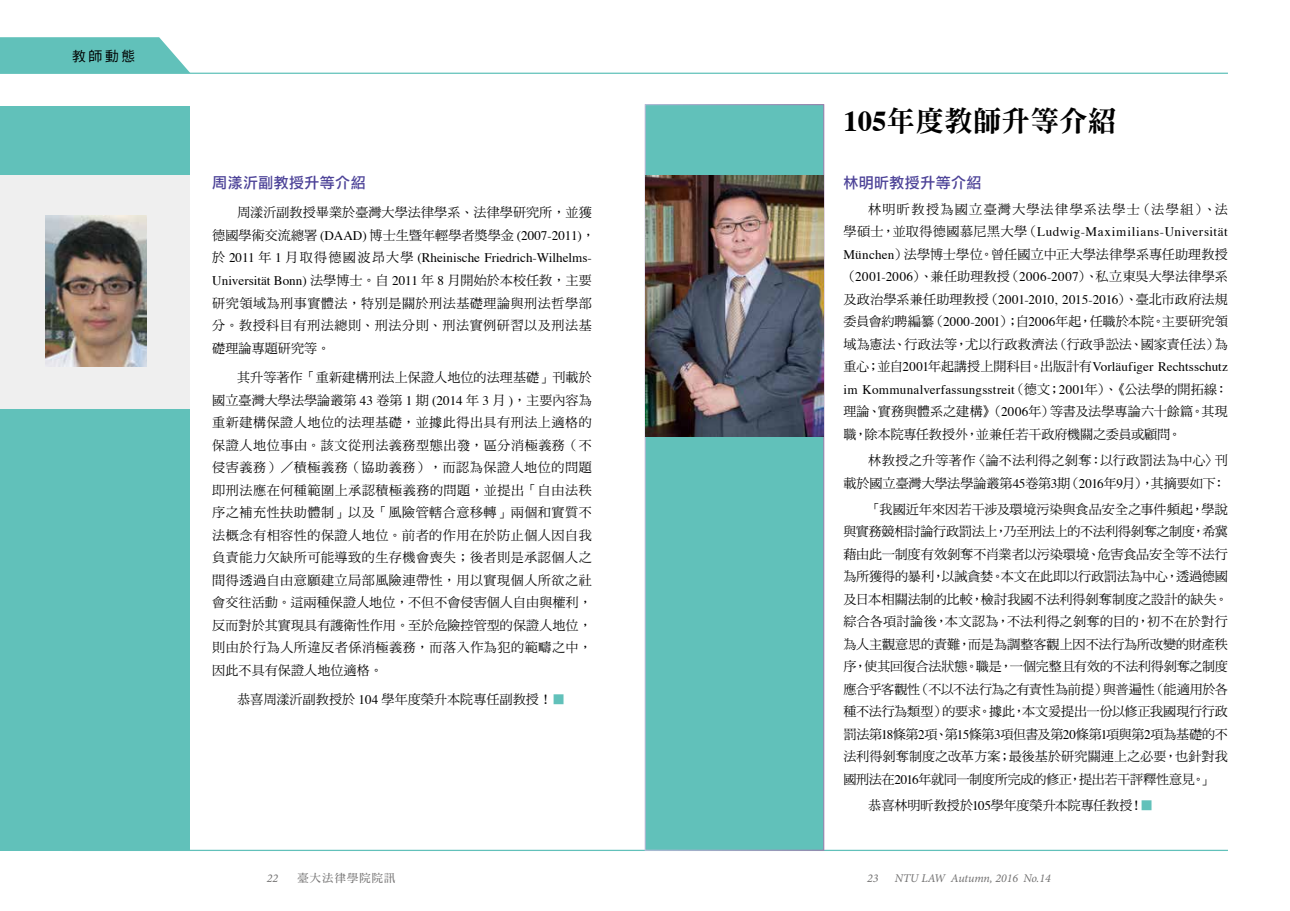
<style>
.page{position:relative;width:1290px;height:911px;background:#fff}
.page>*{position:absolute;margin:0;border:0;box-sizing:border-box;transform-origin:0 0}
.t1{font:28.75px "DF Ming Std W9";color:#000}
.t2{font:15px "DF Li Hei Std W5";letter-spacing:.025em;color:#4d4398}
.t3{font:13.75px "DF Hei Std W5";color:#000}
.t4{font:13.12px/22.5px "DF Ming Std W5";color:#000;text-align:justify}
.t5{font:13.12px/22.5px "Times";letter-spacing:.005em;color:#000}
.t6{font:13.12px "Times";letter-spacing:.045em;color:#000}
.t7{font:13.12px "DF Ming Std W5";letter-spacing:.1em;color:#000}
.t8{font:italic 11.88px "Minion Pro";color:#727171}
.t9{font:11.25px "DF Ming Std W7";letter-spacing:.1em;color:#727171}
.s1{font-family:"Times"}
.s2{font-family:"DF Ming Std W5"}
.s3{font-family:"DF Li Hei Std W3";color:#61c1ba}
.s4{font-family:"Times";font-weight:700}
</style>
<div class="page">
<svg style="left:0;top:37px;width:190px;height:36px;background:#6ec6bf"></svg>
<hr style="left:0;top:73px;width:1228px;height:1px;background:#61c1ba">
<hr style="left:72px;top:849px;width:1156px;height:2px;background:#61c1ba">
<div style="left:0;top:106px;width:189px;height:745px;background:#61c1ba"></div>
<div style="left:0;top:175px;width:189px;height:233px;background:#efefef"></div>
<img style="left:46px;top:215px;width:101px;height:151px">
<div style="left:645px;top:105px;width:179px;height:745px;background:#61c1ba"></div>
<img style="left:645px;top:175px;width:179px;height:262px">
<p class="t3" style="left:72px;top:48px;width:65px">教師動態</p>
<p class="t2" style="left:212px;top:175px;width:155px">周漾沂副教授升等介紹</p>
<p class="t4" style="left:212px;top:201px;width:384px;text-align:right">周漾沂副教授畢業於臺灣大學法律學系、法律學研究所，並獲<br>德國學術交流總署 <span class="s1">(DAAD)</span> 博士生暨年輕學者獎學金 <span class="s1">(2007-2011)</span>，</p>
<p class="t5" style="left:212px;top:246px;width:381px"><span class="s2">於</span> 2011 <span class="s2">年</span> 1 <span class="s2">月取得德國波昂大學</span> (Rheinische Friedrich-Wilhelms-<br>Universität Bonn) <span class="s2">法學博士。自</span> 2011 <span class="s2">年</span> 8 <span class="s2">月開始於本校任教，主要</span></p>
<p class="t4" style="left:212px;top:291px;width:381px">研究領域為刑事實體法，特別是關於刑法基礎理論與刑法哲學部分。教授科目有刑法總則、刑法分則、刑法實例研習以及刑法基礎理論專題研究等。</p>
<p class="t4" style="left:212px;top:366px;width:381px;text-indent:25px">其升等著作「重新建構刑法上保證人地位的法理基礎」刊載於國立臺灣大學法學論叢第 <span class="s1">43</span> 卷第 <span class="s1">1</span> 期 <span class="s1">(2014</span> 年 <span class="s1">3</span> 月 <span class="s1">)</span>，主要內容為重新建構保證人地位的法理基礎，並據此得出具有刑法上適格的保證人地位事由。該文從刑法義務型態出發，區分消極義務（不侵害義務）／積極義務（協助義務），而認為保證人地位的問題即刑法應在何種範圍上承認積極義務的問題，並提出「自由法秩序之補充性扶助體制」以及「風險管轄合意移轉」兩個和實質不法概念有相容性的保證人地位。前者的作用在於防止個人因自我負責能力欠缺所可能導致的生存機會喪失；後者則是承認個人之間得透過自由意願建立局部風險連帶性，用以實現個人所欲之社會交往活動。這兩種保證人地位，不但不會侵害個人自由與權利，反而對於其實現具有護衛性作用。至於危險控管型的保證人地位，則由於行為人所違反者係消極義務，而落入作為犯的範疇之中，因此不具有保證人地位適格。</p>
<p class="t4" style="left:237px;top:688px;width:330px">恭喜周漾沂副教授於 <span class="s1">104</span> 學年度榮升本院專任副教授！<span class="s3">■</span></p>
<h1 class="t1" style="left:843px;top:105px;width:275px"><span class="s4">105</span>年度教師升等介紹</h1>
<p class="t2" style="left:843px;top:175px;width:140px">林明昕教授升等介紹</p>
<p class="t7" style="left:868px;top:202px;width:361px">林明昕教授為國立臺灣大學法律學系法學士（法學組）、法</p>
<p class="t6" style="left:843px;top:220px;width:386px"><span class="s2">學碩士，並取得德國慕尼黑大學（</span>Ludwig-Maximilians-Universität</p>
<p class="t4" style="left:843px;top:243px;width:386px"><span class="s1">München</span>）法學博士學位。曾任國立中正大學法律學系專任助理教授（<span class="s1">2001-2006</span>）、兼任助理教授（<span class="s1">2006-2007</span>）、私立東吳大學法律學系及政治學系兼任助理教授（<span class="s1">2001-2010, 2015-2016</span>）、臺北市政府法規委員會約聘編纂（<span class="s1">2000-2001</span>）；自<span class="s1">2006</span>年起，任職於本院。主要研究領域為憲法、行政法等，尤以行政救濟法（行政爭訟法、國家責任法）為</p>
<p class="t5" style="left:843px;top:355px;width:386px"><span class="s2">重心；並自</span>2001<span class="s2">年起講授上開科目。出版計有</span>Vorläufiger Rechtsschutz im Kommunalverfassungsstreit<span class="s2">（德文；</span>2001<span class="s2">年）、《公法學的開拓線：</span></p>
<p class="t4" style="left:843px;top:400px;width:386px">理論、實務與體系之建構》（<span class="s1">2006</span>年）等書及法學專論六十餘篇。其現職，除本院專任教授外，並兼任若干政府機關之委員或顧問。</p>
<p class="t4" style="left:843px;top:449px;width:386px;text-align:right">林教授之升等著作〈論不法利得之剝奪：以行政罰法為中心〉刊<br>載於國立臺灣大學法學論叢第<span class="s1">45</span>卷第<span class="s1">3</span>期（<span class="s1">2016</span>年<span class="s1">9</span>月），其摘要如下：</p>
<p class="t4" style="left:843px;top:497px;width:386px;text-indent:25px">「我國近年來因若干涉及環境污染與食品安全之事件頻起，學說與實務競相討論行政罰法上，乃至刑法上的不法利得剝奪之制度，希冀藉由此一制度有效剝奪不肖業者以污染環境、危害食品安全等不法行為所獲得的暴利，以誡貪婪。本文在此即以行政罰法為中心，透過德國及日本相關法制的比較，檢討我國不法利得剝奪制度之設計的缺失。綜合各項討論後，本文認為，不法利得之剝奪的目的，初不在於對行為人主觀意思的責難，而是為調整客觀上因不法行為所改變的財產秩序，使其回復合法狀態。職是，一個完整且有效的不法利得剝奪之制度應合乎客觀性（不以不法行為之有責性為前提）與普遍性（能適用於各種不法行為類型）的要求。據此，本文爰提出一份以修正我國現行行政罰法第<span class="s1">18</span>條第<span class="s1">2</span>項、第<span class="s1">15</span>條第<span class="s1">3</span>項但書及第<span class="s1">20</span>條第<span class="s1">1</span>項與第<span class="s1">2</span>項為基礎的不法利得剝奪制度之改革方案；最後基於研究關連上之必要，也針對我國刑法在<span class="s1">2016</span>年就同一制度所完成的修正，提出若干評釋性意見。」</p>
<p class="t4" style="left:868px;top:793px;width:286px">恭喜林明昕教授於<span class="s1">105</span>學年度榮升本院專任教授！<span class="s3">■</span></p>
<p class="t8" style="left:267px;top:870px;width:13px">22</p>
<p class="t9" style="left:297px;top:872px;width:99px">臺大法律學院院訊</p>
<p class="t8" style="left:867px;top:870px;width:13px">23</p>
<p class="t8" style="left:895px;top:870px;width:157px">NTU LAW Autumn, 2016 No.14</p>
</div>
